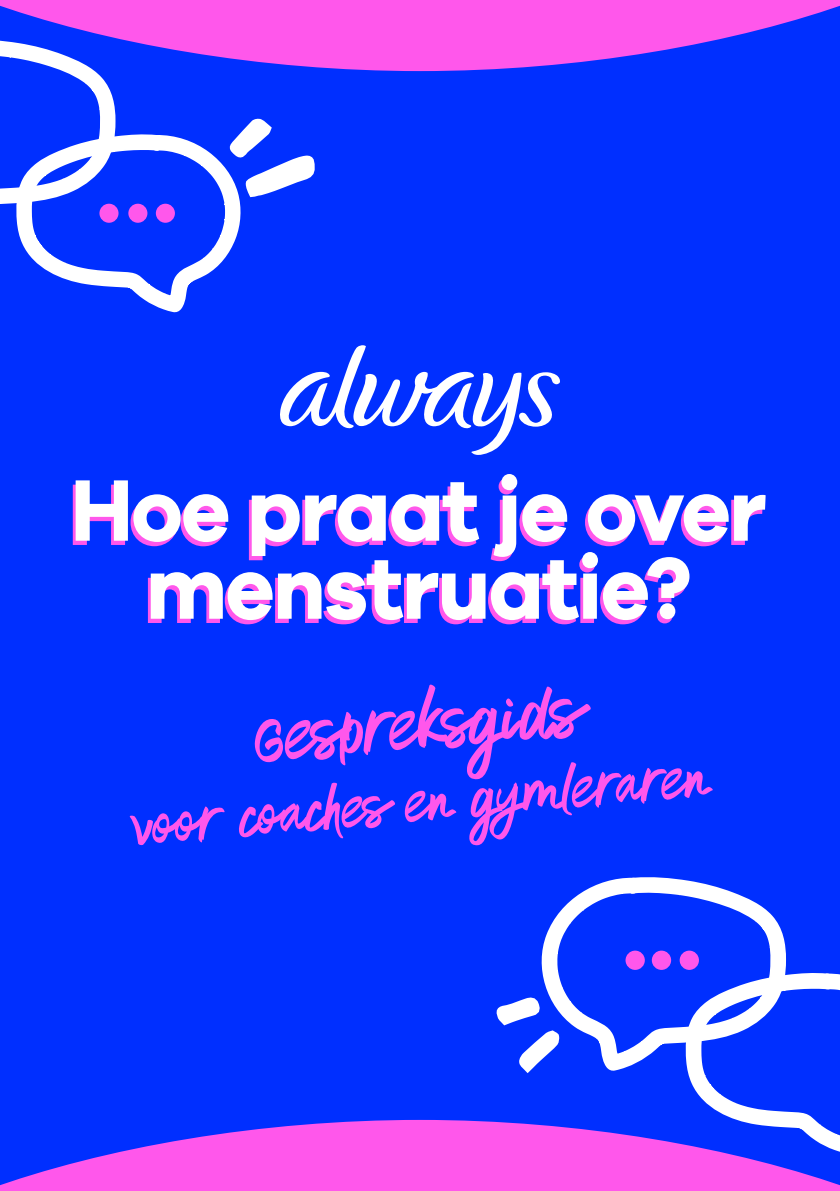
<style>
.page{position:relative;width:840px;height:1191px;background:#fff}
.page>*{position:absolute;margin:0;border:0;box-sizing:border-box;transform-origin:0 0}
.t1{font:700 90px "Galano Grotesque";letter-spacing:-.02em;color:#fff;scale:.95 1}
.t2{font:80px "sunlessday";color:#ff57eb}
.t3{font:64px "sunlessday";color:#ff57eb}
</style>
<div class="page">
<div style="left:0;top:0;width:839px;height:1191px;background:#002fff"></div>
<svg style="left:0;top:0;width:839px;height:312px"></svg>
<div style="left:99px;top:204px;width:19px;height:19px;background:#ff57eb;border-radius:50%"></div>
<div style="left:128px;top:204px;width:19px;height:19px;background:#ff57eb;border-radius:50%"></div>
<div style="left:156px;top:204px;width:19px;height:19px;background:#ff57eb;border-radius:50%"></div>
<svg style="left:0;top:997px;width:532px;height:194px"></svg>
<svg style="left:532px;top:877px;width:307px;height:314px"></svg>
<svg style="left:280px;top:345px;width:280px;height:110px"></svg>
<p class="t1" style="left:71px;top:454px;width:733px">Hoe praat je over</p>
<p class="t1" style="left:146px;top:532px;width:575px">menstruatie?</p>
<p class="t2" style="left:250px;top:688px;width:325px;rotate:-5deg">Gespreksgids</p>
<p class="t3" style="left:128px;top:787px;width:579px;rotate:-5deg">voor coaches en gymleraren</p>
</div>
